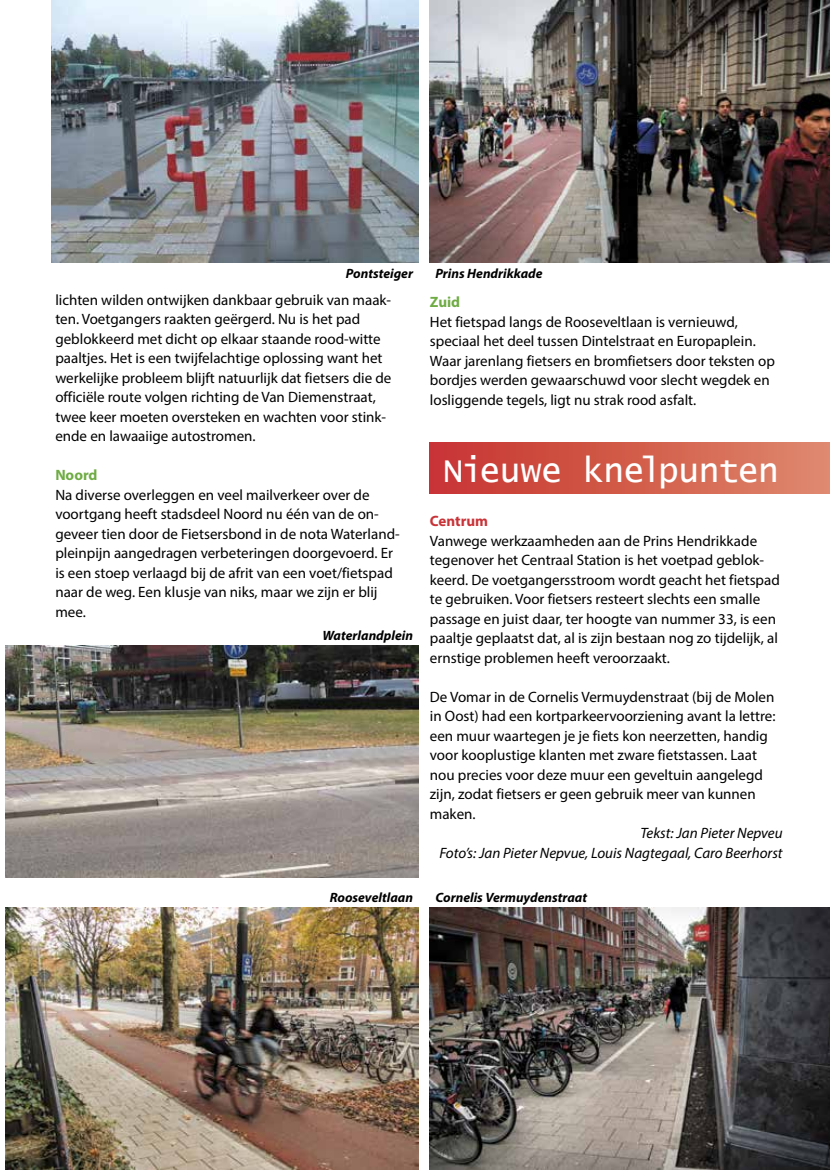
<style>
.page{position:relative;width:830px;height:1170px;background:#fff}
.page>*{position:absolute;margin:0;border:0;box-sizing:border-box;transform-origin:0 0}
.t1{font:34.5px "Lucida Console";letter-spacing:-.02em;color:#fff}
.t2{font:15px/19.5px "Myriad Pro";color:#000}
.t3{font:italic 15px/19.5px "Myriad Pro";color:#000;text-align:right}
.t4{font:700 15px "Myriad Pro";color:#6fac44}
.t5{font:700 15px "Myriad Pro";color:#c83338}
.t6{font:italic 700 13.5px "Myriad Pro";color:#000}
</style>
<div class="page">
<img style="left:6px;top:645px;width:412px;height:232px">
<svg style="left:323px;top:645px;width:90px;height:1px"></svg>
<img style="left:51px;top:0;width:367px;height:262px">
<img style="left:6px;top:907px;width:412px;height:262px">
<img style="left:429px;top:907px;width:400px;height:262px">
<svg style="left:435px;top:907px;width:153px;height:1px"></svg>
<svg style="left:329px;top:907px;width:84px;height:1px"></svg>
<img style="left:429px;top:0;width:400px;height:262px">
<div style="left:429px;top:442px;width:400px;height:51px;background:linear-gradient(to right,#c6322e,#de886b)"></div>
<p class="t6" style="left:345px;top:265px;width:69px">Pontsteiger</p>
<p class="t6" style="left:435px;top:265px;width:109px">Prins Hendrikkade</p>
<p class="t2" style="left:55px;top:290px;width:337px">lichten wilden ontwijken dankbaar gebruik van maak&shy;ten. Voetgangers raakten geërgerd. Nu is het pad geblokkeerd met dicht op elkaar staande rood-witte paaltjes. Het is een twijfelachtige oplossing want het werkelijke probleem blijft natuurlijk dat fietsers die de officiële route volgen richting de Van Diemenstraat, twee keer moeten oversteken en wachten voor stink&shy;ende en lawaaiige autostromen.</p>
<p class="t4" style="left:55px;top:465px;width:44px">Noord</p>
<p class="t2" style="left:55px;top:485px;width:346px">Na diverse overleggen en veel mailverkeer over de voortgang heeft stadsdeel Noord nu één van de on&shy;geveer tien door de Fietsersbond in de nota Waterland&shy;pleinpijn aangedragen verbeteringen doorgevoerd. Er is een stoep verlaagd bij de afrit van een voet/fietspad naar de weg. Een klusje van niks, maar we zijn er blij mee.</p>
<p class="t6" style="left:322px;top:626px;width:92px">Waterlandplein</p>
<p class="t4" style="left:429px;top:292px;width:32px">Zuid</p>
<p class="t2" style="left:429px;top:312px;width:346px">Het fietspad langs de Rooseveltlaan is vernieuwd, speciaal het deel tussen Dintelstraat en Europaplein.<br>Waar jarenlang fietsers en bromfietsers door teksten op bordjes werden gewaarschuwd voor slecht wegdek en losliggende tegels, ligt nu strak rood asfalt.</p>
<h1 class="t1" style="left:442px;top:455px;width:337px">Nieuwe knelpunten</h1>
<p class="t5" style="left:429px;top:511px;width:60px">Centrum</p>
<p class="t2" style="left:429px;top:530px;width:351px">Vanwege werkzaamheden aan de Prins Hendrikkade tegenover het Centraal Station is het voetpad geblok&shy;keerd. De voetgangersstroom wordt geacht het fietspad te gebruiken. Voor fietsers resteert slechts een smalle passage en juist daar, ter hoogte van nummer 33, is een paaltje geplaatst dat, al is zijn bestaan nog zo tijdelijk, al ernstige problemen heeft veroorzaakt.</p>
<p class="t2" style="left:429px;top:686px;width:347px">De Vomar in de Cornelis Vermuydenstraat (bij de Molen in Oost) had een kortparkeervoorziening avant la lettre: een muur waartegen je je fiets kon neerzetten, handig voor kooplustige klanten met zware fietstassen. Laat nou precies voor deze muur een geveltuin aangelegd zijn, zodat fietsers er geen gebruik meer van kunnen maken.</p>
<p class="t3" style="left:439px;top:823px;width:344px">Tekst: Jan Pieter Nepveu<br>Foto’s: Jan Pieter Nepvue, Louis Nagtegaal, Caro Beerhorst</p>
<p class="t6" style="left:329px;top:888px;width:85px">Rooseveltlaan</p>
<p class="t6" style="left:435px;top:888px;width:153px">Cornelis Vermuydenstraat</p>
</div>
